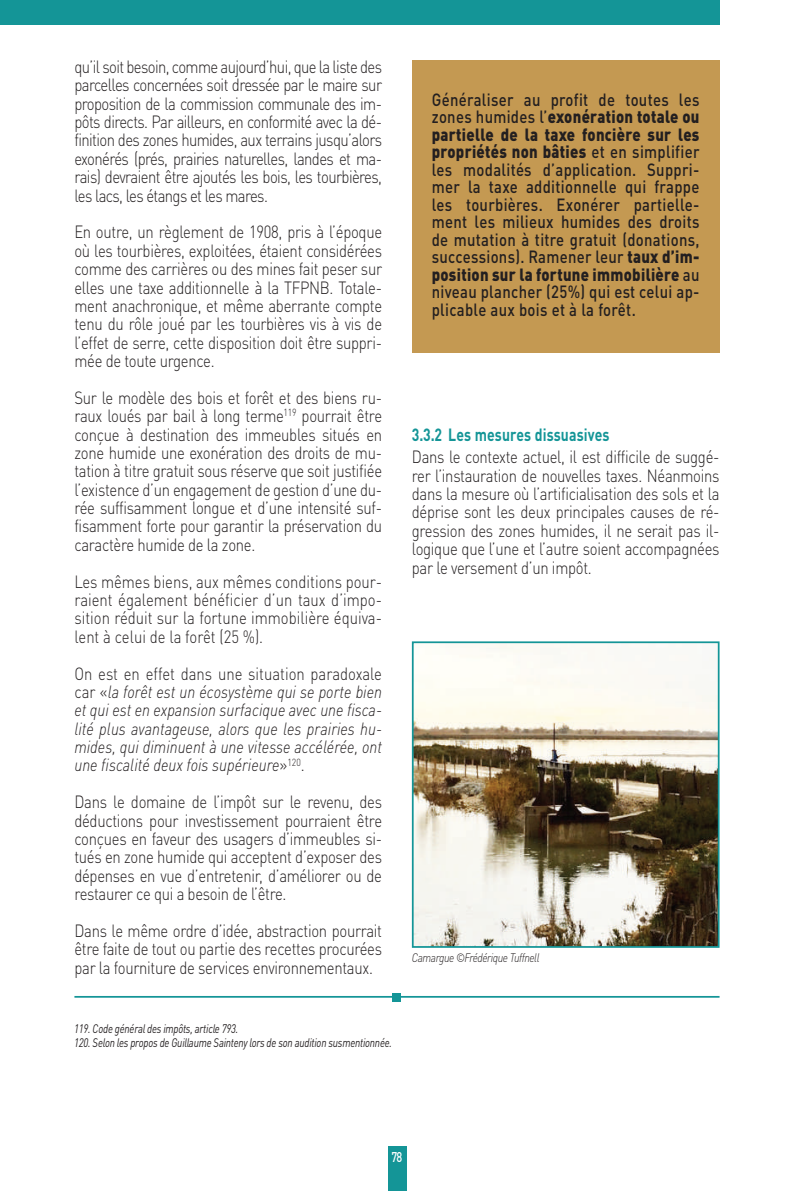
<style>
.page{position:relative;width:794px;height:1191px;background:#fff}
.page>*{position:absolute;margin:0;border:0;box-sizing:border-box;transform-origin:0 0}
.t1{font:300 17.5px/18.4px "DIN Pro";letter-spacing:-.02em;color:#231f20;text-align:justify;scale:.85 1}
.t2{font:500 17.5px/17.5px "DIN Pro";letter-spacing:.02em;color:#231f20;text-align:justify;scale:.85 1}
.t3{font:italic 300 17.5px/18.4px "DIN Pro";color:#231f20;text-align:justify;scale:.85 1}
.t4{font:700 17.5px "DIN Pro";letter-spacing:.01em;color:#149597;scale:.8 1}
.t5{font:500 14px "DIN Pro";color:#fff;scale:.78 1}
.t6{font:italic 12.25px/14px "DIN Pro";letter-spacing:-.02em;color:#231f20;scale:.8 1}
.t7{font:italic 300 12.25px "DIN Pro";letter-spacing:-.04em;color:#231f20;scale:.85 1}
.s1{font-style:normal}
.s2{font-weight:900}
</style>
<div class="page">
<div style="left:387px;top:1146px;width:19px;height:45px;background:#149597"></div>
<div style="left:0;top:0;width:719px;height:25px;background:#149597"></div>
<hr style="left:74px;top:996px;width:645px;height:1px;background:#149597">
<div style="left:392px;top:993px;width:9px;height:9px;background:#149597"></div>
<img style="left:415px;top:644px;width:301px;height:300px">
<div style="left:412px;top:641px;width:307px;height:306px;border:2px solid #149597"></div>
<div style="left:412px;top:60px;width:307px;height:292px;background:#c49952"></div>
<p class="t1" style="left:74px;top:56px;width:363px">qu’il soit besoin, comme aujourd’hui, que la liste des parcelles concernées soit dressée par le maire sur proposition de la commission communale des im&shy;pôts directs. Par ailleurs, en conformité avec la dé&shy;finition des zones humides, aux terrains jusqu’alors exonérés (prés, prairies naturelles, landes et ma&shy;rais) devraient être ajoutés les bois, les tourbières, les lacs, les étangs et les mares.</p>
<p class="t1" style="left:74px;top:221px;width:363px">En outre, un règlement de 1908, pris à l’époque où les tourbières, exploitées, étaient considérées comme des carrières ou des mines fait peser sur elles une taxe additionnelle à la TFPNB. Totale&shy;ment anachronique, et même aberrante compte tenu du rôle joué par les tourbières vis à vis de l’effet de serre, cette disposition doit être suppri&shy;mée de toute urgence.</p>
<p class="t1" style="left:74px;top:387px;width:363px">Sur le modèle des bois et forêt et des biens ru&shy;raux loués par bail à long terme<sup>119</sup> pourrait être conçue à destination des immeubles situés en zone humide une exonération des droits de mu&shy;tation à titre gratuit sous réserve que soit justifiée l’existence d’un engagement de gestion d’une du&shy;rée suffisamment longue et d’une intensité suf&shy;fisamment forte pour garantir la préservation du caractère humide de la zone.</p>
<p class="t1" style="left:74px;top:570px;width:363px">Les mêmes biens, aux mêmes conditions pour&shy;raient également bénéficier d’un taux d’impo&shy;sition réduit sur la fortune immobilière équiva&shy;lent à celui de la forêt (25 %).</p>
<p class="t3" style="left:74px;top:662px;width:363px"><span class="s1">On est en effet dans une situation paradoxale car «</span>la forêt est un écosystème qui se porte bien et qui est en expansion surfacique avec une fisca&shy;lité plus avantageuse, alors que les prairies hu&shy;mides, qui diminuent à une vitesse accélérée, ont une fiscalité deux fois supérieure<span class="s1">»</span><sup>120</sup><span class="s1">.</span></p>
<p class="t1" style="left:74px;top:791px;width:363px">Dans le domaine de l’impôt sur le revenu, des déductions pour investissement pourraient être conçues en faveur des usagers d’immeubles si&shy;tués en zone humide qui acceptent d’exposer des dépenses en vue d’entretenir, d’améliorer ou de restaurer ce qui a besoin de l’être.</p>
<p class="t1" style="left:74px;top:919px;width:363px">Dans le même ordre d’idée, abstraction pourrait être faite de tout ou partie des recettes procurées par la fourniture de services environnementaux.</p>
<p class="t6" style="left:74px;top:1020px;width:399px">119. Code général des impôts, article 793.<br>120. Selon les propos de Guillaume Sainteny lors de son audition susmentionnée.</p>
<p class="t2" style="left:432px;top:89px;width:316px">Généraliser au profit de toutes les zones humides l’<span class="s2">exonération totale ou partielle de la taxe foncière sur les propriétés non bâties</span> et en simplifier les modalités d’application. Suppri&shy;mer la taxe additionnelle qui frappe les tourbières. Exonérer partielle&shy;ment les milieux humides des droits de mutation à titre gratuit (donations, successions). Ramener leur <span class="s2">taux d’im&shy;position sur la fortune immobilière</span> au niveau plancher (25%) qui est celui ap&shy;plicable aux bois et à la forêt.</p>
<p class="t4" style="left:412px;top:419px;width:249px">3.3.2 Les mesures dissuasives</p>
<p class="t1" style="left:412px;top:446px;width:363px">Dans le contexte actuel, il est difficile de suggé&shy;rer l’instauration de nouvelles taxes. Néanmoins dans la mesure où l’artificialisation des sols et la déprise sont les deux principales causes de ré&shy;gression des zones humides, il ne serait pas il&shy;logique que l’une et l’autre soient accompagnées par le versement d’un impôt.</p>
<p class="t7" style="left:412px;top:948px;width:152px">Camargue ©Frédérique Tuffnell</p>
<p class="t5" style="left:391px;top:1145px;width:15px">78</p>
</div>
